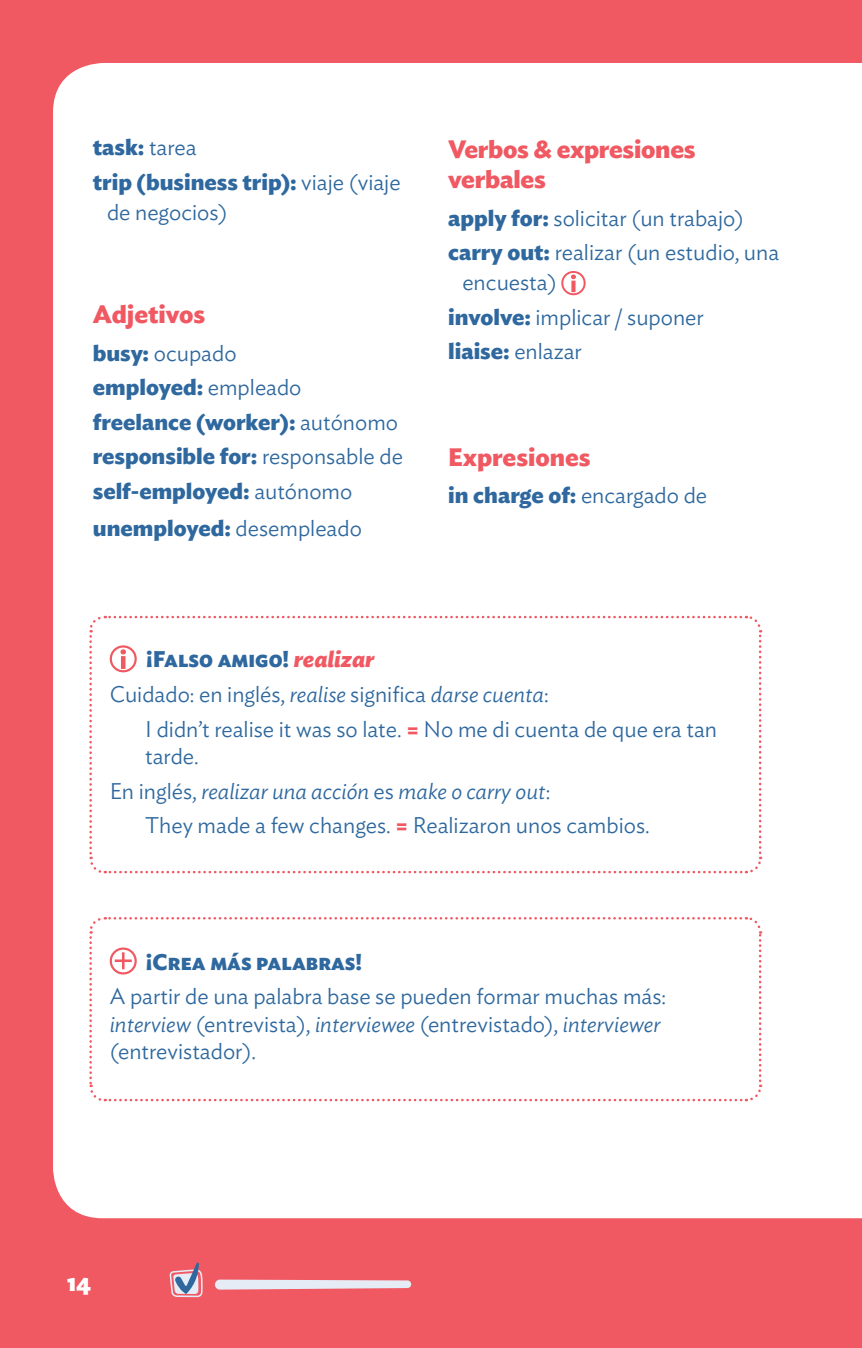
<style>
.page{position:relative;width:862px;height:1348px;background:#fff}
.page>*{position:absolute;margin:0;border:0;box-sizing:border-box;transform-origin:0 0}
.t1{font:700 25px/30px "Ideal Sans";color:#f05862}
.t2{font:700 25px "Ideal Sans";color:#fff}
.t3{font:300 22.5px/34.5px "Ideal Sans";color:#2e689e}
.t4{font:700 22.5px/34.5px "Ideal Sans";color:#2e689e}
.t5{font:italic 300 22.5px "Ideal Sans";color:#2e689e}
.s1{font-weight:300}
.s2{font-weight:700}
.s3{font-style:italic;color:#f05862}
.s4{font-style:italic}
.s5{font-weight:700;color:#f05862}
.s6{font-style:normal}
</style>
<div class="page">
<div style="left:0;top:0;width:861px;height:1348px;background:#f05862"></div>
<div style="left:53px;top:63px;width:808px;height:1155px;background:#fff"></div>
<svg style="left:215px;top:1279px;width:196px;height:10px;background:#e6d7e1"></svg>
<svg style="left:169px;top:1262px;width:34px;height:35px"></svg>
<svg style="left:561px;top:271px;width:24px;height:24px"></svg>
<div style="left:88px;top:614px;width:674px;height:261px;background:#fff"></div>
<div style="left:88px;top:916px;width:674px;height:187px;background:#fff"></div>
<p class="t4" style="left:93px;top:128px;width:309px">task: <span class="s1">tarea<br></span>trip (business trip): <span class="s1">viaje (viaje</span></p>
<p class="t3" style="left:107px;top:193px;width:122px">de negocios)</p>
<p class="t1" style="left:93px;top:297px;width:114px">Adjetivos</p>
<p class="t4" style="left:93px;top:334px;width:311px">busy: <span class="s1">ocupado<br></span>employed: <span class="s1">empleado </span>freelance (worker): <span class="s1">autónomo </span>responsible for: <span class="s1">responsable de </span>self-employed: <span class="s1">autónomo</span></p>
<p class="t4" style="left:93px;top:509px;width:270px">unemployed: <span class="s1">desempleado</span></p>
<p class="t1" style="left:448px;top:132px;width:249px">Verbos &amp; expresiones verbales</p>
<p class="t3" style="left:448px;top:199px;width:332px"><span class="s2">apply for:</span> solicitar (un trabajo) <span class="s2">carry out:</span> realizar (un estudio, una</p>
<p class="t3" style="left:448px;top:263px;width:257px;text-indent:14px">encuesta)<br><span class="s2">involve:</span> implicar / suponer <span class="s2">liaise:</span> enlazar</p>
<p class="t1" style="left:448px;top:440px;width:144px">Expresiones</p>
<p class="t4" style="left:448px;top:476px;width:260px">in charge of: <span class="s1">encargado de</span></p>
<p class="t4" style="left:146px;top:640px;width:230px">¡Falso amigo! <span class="s3">realizar</span></p>
<p class="t3" style="left:110px;top:675px;width:440px">Cuidado: en inglés, <span class="s4">realise</span> significa <span class="s4">darse cuenta</span>:</p>
<p class="t3" style="left:145px;top:709px;width:573px">I didn’t realise it was so late. <span class="s5">=</span> No me di cuenta de que era tan</p>
<p class="t3" style="left:145px;top:737px;width:55px">tarde.</p>
<p class="t5" style="left:110px;top:773px;width:442px"><span class="s6">En inglés,</span> realizar una acción <span class="s6">es</span> make o carry out<span class="s6">:</span></p>
<p class="t3" style="left:145px;top:806px;width:506px">They made a few changes. <span class="s5">=</span> Realizaron unos cambios.</p>
<p class="t4" style="left:146px;top:942px;width:218px">¡Crea más palabras!</p>
<p class="t3" style="left:110px;top:980px;width:557px;line-height:27.5px">A partir de una palabra base se pueden formar muchas más: <span class="s4">interview</span> (entrevista), <span class="s4">interviewee</span> (entrevistado), <span class="s4">interviewer </span>(entrevistador).</p>
<p class="t2" style="left:67px;top:1262px;width:25px">14</p>
</div>
